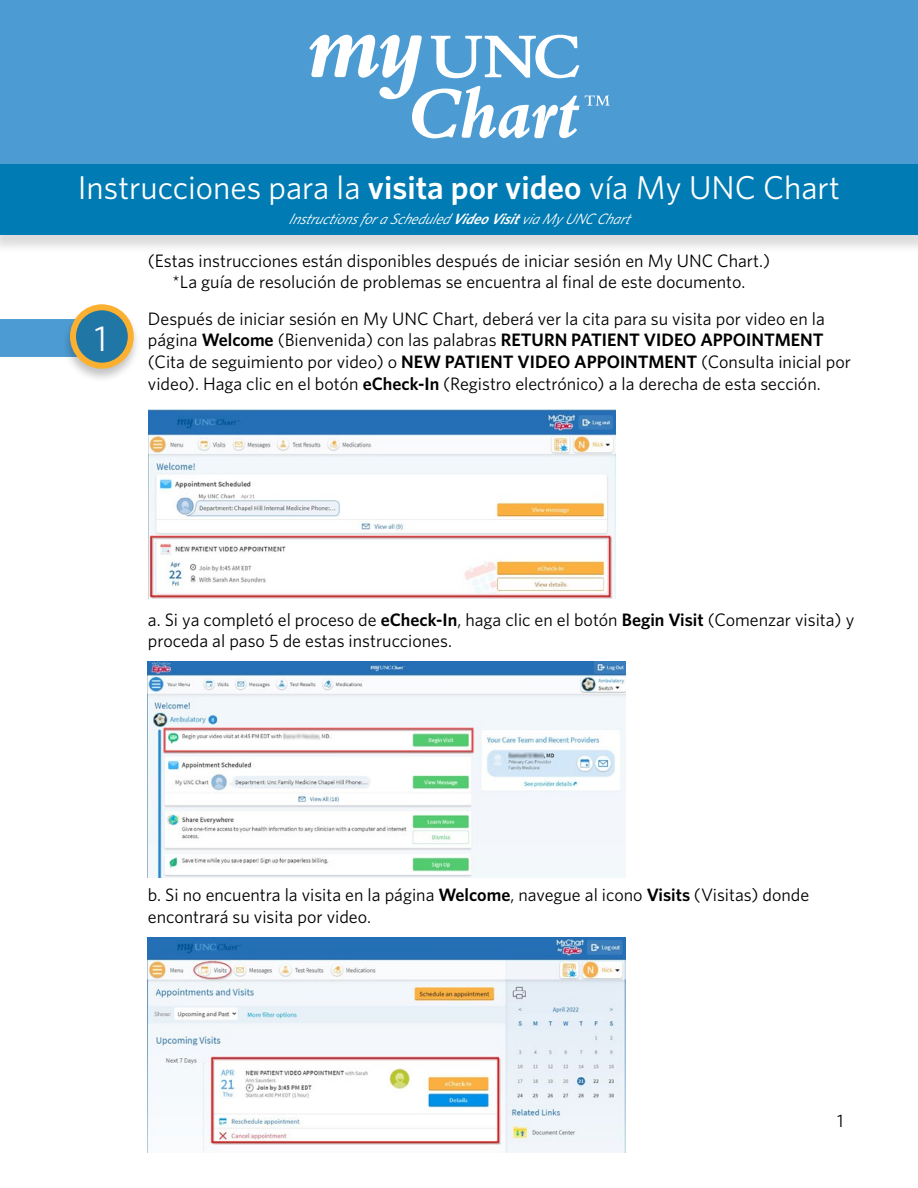
<style>
.page{position:relative;width:918px;height:1188px;background:#fff}
.page>*{position:absolute;margin:0;border:0;box-sizing:border-box;transform-origin:0 0}
.t1{font:36px "Whitney";color:#fff}
.t2{font:33px "Whitney";color:#fff}
.t3{font:18px/21.6px "Whitney";color:#000}
.t4{font:italic 15px "Whitney";color:#fff}
.s1{font-weight:600}
</style>
<div class="page">
<div style="left:0;top:164px;width:918px;height:90px;background:#000;opacity:.14"></div>
<div style="left:0;top:162px;width:918px;height:73px;background:#007bb3"></div>
<div style="left:0;top:0;width:918px;height:164px;background:#4c9cd3"></div>
<svg style="left:309px;top:35px;width:270px;height:103px"></svg>
<svg style="left:585px;top:95px;width:25px;height:11px"></svg>
<div style="left:0;top:319px;width:62px;height:38px;background:#4c9cd3"></div>
<div style="left:62px;top:303px;width:80px;height:80px;background:#000;opacity:.24"></div>
<div style="left:73px;top:307px;width:58px;height:59px;background:#2076a4;border-radius:50%"></div>
<div style="left:70px;top:304px;width:64px;height:65px;border:6px solid #fbb030;border-radius:50%"></div>
<img style="left:149px;top:410px;width:467px;height:188px">
<img style="left:148px;top:662px;width:477px;height:215px">
<img style="left:148px;top:937px;width:477px;height:216px">
<h2 class="t2" style="left:78px;top:166px;width:764px">Instrucciones para la <span class="s1">visita por video</span> vía My UNC Chart</h2>
<p class="t4" style="left:289px;top:209px;width:349px">InstructionsforaScheduled<span class="s1">VideoVisit</span>viaMyUNCChart</p>
<p class="t3" style="left:148px;top:249px;width:624px;text-align:center">(Estas instrucciones están disponibles después de iniciar sesión en My UNC Chart.) *La guía de resolución de problemas se encuentra al final de este documento.</p>
<h1 class="t1" style="left:94px;top:314px;width:14px">1</h1>
<p class="t3" style="left:148px;top:307px;width:705px">Después de iniciar sesión en My UNC Chart, deberá ver la cita para su visita por video en la página <span class="s1">Welcome</span> (Bienvenida) con las palabras <span class="s1">RETURN PATIENT VIDEO APPOINTMENT </span>(Cita de seguimiento por video) o <span class="s1">NEW PATIENT VIDEO APPOINTMENT</span> (Consulta inicial por video). Haga clic en el botón <span class="s1">eCheck-In</span> (Registro electrónico) a la derecha de esta sección.</p>
<p class="t3" style="left:148px;top:608px;width:708px">a. Si ya completó el proceso de <span class="s1">eCheck-In</span>, haga clic en el botón <span class="s1">Begin Visit</span> (Comenzar visita) y proceda al paso 5 de estas instrucciones.</p>
<p class="t3" style="left:148px;top:884px;width:663px">b. Si no encuentra la visita en la página <span class="s1">Welcome</span>, navegue al icono <span class="s1">Visits</span> (Visitas) donde encontrará su visita por video.</p>
<p class="t3" style="left:837px;top:1110px;width:8px">1</p>
</div>
